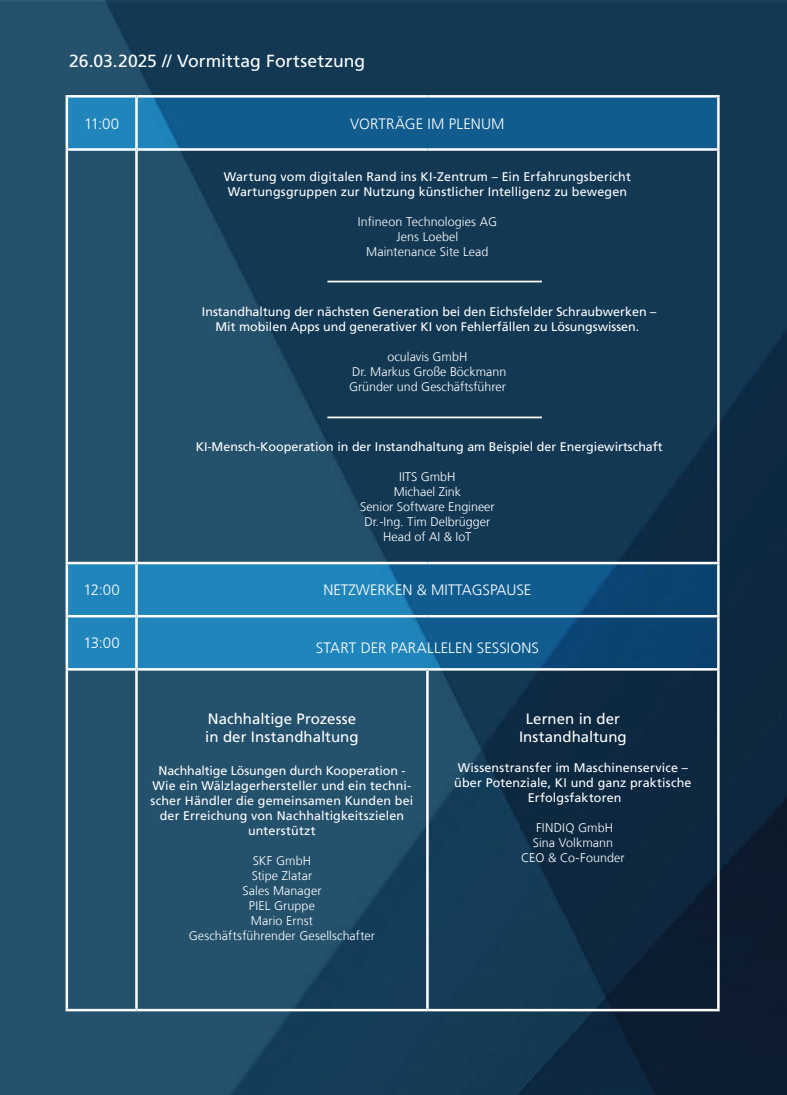
<style>
.page{position:relative;width:787px;height:1095px;background:#fff}
.page>*{position:absolute;margin:0;border:0;box-sizing:border-box;transform-origin:0 0}
.t1{font:17.5px "Frutiger LT Com";letter-spacing:.005em;color:#fff}
.t2{font:300 15px "Frutiger LT Com";color:#fff}
.t3{font:15px/18px "Frutiger LT Com";letter-spacing:.005em;color:#fff}
.t4{font:12.5px/15px "Frutiger LT Com";letter-spacing:.005em;color:#fff;text-align:center}
.t5{font:300 12.5px/15px "Frutiger LT Com";color:#fff;text-align:center}
</style>
<div class="page">
<img style="left:0;top:0;width:787px;height:1095px">
<svg style="left:68px;top:564px;width:649px;height:104px;background:#196d9f"></svg>
<svg style="left:68px;top:98px;width:649px;height:50px;background:#126295"></svg>
<hr style="left:66px;top:95px;width:70px;height:3px;background:#fff">
<hr style="left:66px;top:98px;width:2px;height:50px;background:#fff">
<hr style="left:136px;top:95px;width:291px;height:3px;background:#fff">
<hr style="left:135px;top:98px;width:3px;height:50px;background:#fff">
<hr style="left:427px;top:95px;width:292px;height:3px;background:#fff">
<hr style="left:717px;top:98px;width:2px;height:50px;background:#fff">
<hr style="left:66px;top:148px;width:70px;height:3px;background:#fff">
<hr style="left:66px;top:151px;width:2px;height:411px;background:#fff">
<hr style="left:136px;top:148px;width:291px;height:3px;background:#fff">
<hr style="left:135px;top:151px;width:3px;height:411px;background:#fff">
<hr style="left:427px;top:148px;width:292px;height:3px;background:#fff">
<hr style="left:717px;top:151px;width:2px;height:411px;background:#fff">
<hr style="left:66px;top:562px;width:70px;height:2px;background:#fff">
<hr style="left:66px;top:564px;width:2px;height:51px;background:#fff">
<hr style="left:136px;top:562px;width:291px;height:2px;background:#fff">
<hr style="left:135px;top:564px;width:3px;height:51px;background:#fff">
<hr style="left:427px;top:562px;width:292px;height:2px;background:#fff">
<hr style="left:717px;top:564px;width:2px;height:51px;background:#fff">
<hr style="left:66px;top:615px;width:70px;height:2px;background:#fff">
<hr style="left:66px;top:617px;width:2px;height:51px;background:#fff">
<hr style="left:136px;top:615px;width:291px;height:2px;background:#fff">
<hr style="left:135px;top:617px;width:3px;height:51px;background:#fff">
<hr style="left:427px;top:615px;width:292px;height:2px;background:#fff">
<hr style="left:717px;top:617px;width:2px;height:51px;background:#fff">
<hr style="left:66px;top:668px;width:70px;height:3px;background:#fff">
<hr style="left:66px;top:671px;width:2px;height:338px;background:#fff">
<hr style="left:136px;top:668px;width:291px;height:3px;background:#fff">
<hr style="left:135px;top:671px;width:3px;height:338px;background:#fff">
<hr style="left:427px;top:668px;width:292px;height:3px;background:#fff">
<hr style="left:426px;top:671px;width:2px;height:338px;background:#fff">
<hr style="left:717px;top:671px;width:2px;height:338px;background:#fff">
<hr style="left:66px;top:1009px;width:70px;height:2px;background:#fff">
<hr style="left:136px;top:1009px;width:291px;height:2px;background:#fff">
<hr style="left:427px;top:1009px;width:292px;height:2px;background:#fff">
<hr style="left:327px;top:281px;width:215px;height:1px;background:#fff">
<hr style="left:327px;top:417px;width:215px;height:1px;background:#fff">
<h1 class="t1" style="left:69px;top:51px;width:297px">26.03.2025 // Vormittag Fortsetzung</h1>
<p class="t2" style="left:84px;top:115px;width:37px">11:00</p>
<p class="t2" style="left:350px;top:115px;width:156px">VORTRÄGE IM PLENUM</p>
<p class="t4" style="left:224px;top:169px;width:408px">Wartung vom digitalen Rand ins KI-Zentrum – Ein Erfahrungsbericht<br>Wartungsgruppen zur Nutzung künstlicher Intelligenz zu bewegen</p>
<p class="t5" style="left:358px;top:214px;width:141px">Infineon Technologies AG<br>Jens Loebel<br>Maintenance Site Lead</p>
<p class="t4" style="left:202px;top:304px;width:456px">Instandhaltung der nächsten Generation bei den Eichsfelder Schraubwerken –<br>Mit mobilen Apps und generativer KI von Fehlerfällen zu Lösungswissen.</p>
<p class="t5" style="left:349px;top:349px;width:159px">oculavis GmbH<br>Dr. Markus Große Böckmann<br>Gründer und Geschäftsführer</p>
<p class="t4" style="left:196px;top:439px;width:468px">KI-Mensch-Kooperation in der Instandhaltung am Beispiel der Energiewirtschaft</p>
<p class="t5" style="left:360px;top:469px;width:136px">IITS GmbH<br>Michael Zink<br>Senior Software Engineer<br>Dr.-Ing. Tim Delbrügger<br>Head of AI &amp; IoT</p>
<p class="t2" style="left:84px;top:581px;width:38px">12:00</p>
<p class="t2" style="left:323px;top:581px;width:209px">NETZWERKEN &amp; MITTAGSPAUSE</p>
<p class="t2" style="left:83px;top:634px;width:38px">13:00</p>
<p class="t2" style="left:316px;top:639px;width:225px">START DER PARALLELEN SESSIONS</p>
<p class="t3" style="left:205px;top:709px;width:155px">Nachhaltige Prozesse in der Instandhaltung</p>
<p class="t4" style="left:151px;top:763px;width:264px">Nachhaltige Lösungen durch Kooperation - Wie ein Wälzlagerhersteller und ein techni&shy;scher Händler die gemeinsamen Kunden bei der Erreichung von Nachhaltigkeitszielen unterstützt</p>
<p class="t5" style="left:189px;top:853px;width:188px">SKF GmbH<br>Stipe Zlatar<br>Sales Manager<br>PIEL Gruppe<br>Mario Ernst<br>Geschäftsführender Gesellschafter</p>
<p class="t3" style="left:519px;top:709px;width:109px;text-align:center">Lernen in der<br>Instandhaltung</p>
<p class="t4" style="left:454px;top:760px;width:239px">Wissenstransfer im Maschinenservice – über Potenziale, KI und ganz praktische<br>Erfolgsfaktoren</p>
<p class="t5" style="left:521px;top:820px;width:105px">FINDIQ GmbH<br>Sina Volkmann<br>CEO &amp; Co-Founder</p>
</div>
